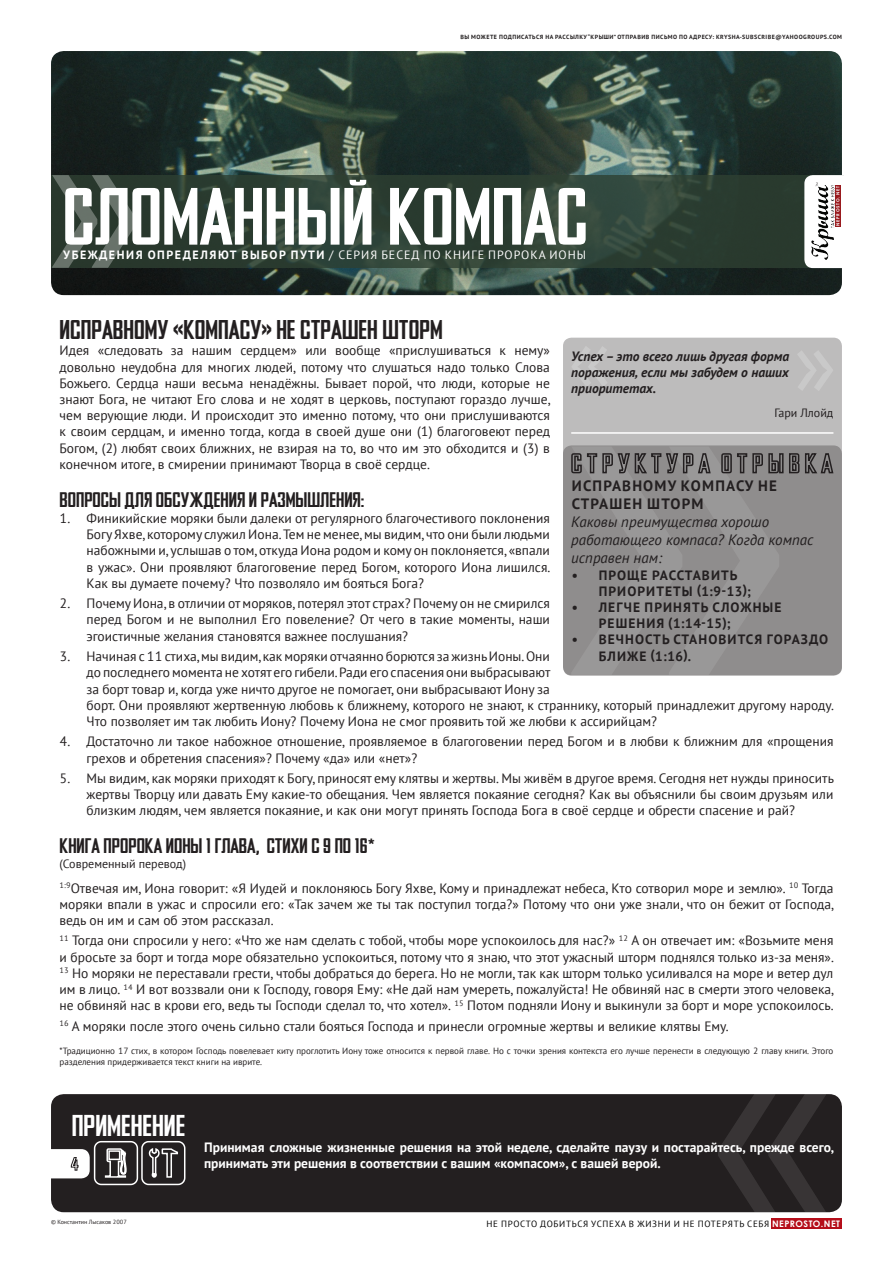
<style>
.page{position:relative;width:893px;height:1263px;background:#fff}
.page>*{position:absolute;margin:0;border:0;box-sizing:border-box;transform-origin:0 0}
.t1{font:700 81px "Agency Gothic CT";color:#fff}
.t2{font:700 30px "Agency Gothic CT";color:#fff}
.t3{font:700 27px "Agency Gothic CT";color:#231f20}
.t4{font:700 21px "Agency Gothic CT";color:#231f20}
.t5{font:italic 15px/18px "PT Sans";color:#231f20}
.t6{font:700 15px "PT Sans";color:#231f20}
.t7{font:13.5px/16.2px "PT Sans";color:#231f20;text-align:justify}
.t8{font:700 13.5px/16.2px "PT Sans";color:#fff}
.t9{font:700 13.5px "PT Sans";letter-spacing:.08em;color:#231f20}
.t10{font:italic 700 13.5px/16.2px "PT Sans";color:#231f20;text-align:justify}
.t11{font:12px "PT Sans";letter-spacing:.08em;color:#fff}
.t12{font:12px "PT Sans";color:#231f20}
.t13{font:700 12px "PT Sans";letter-spacing:.13em;color:#fff}
.t14{font:9px/10.8px "PT Sans";color:#231f20}
.t15{font:9px "PT Sans";letter-spacing:.08em;color:#000}
.t16{font:700 6px "PT Sans";letter-spacing:.08em;color:#231f20}
.t17{font:6px "PT Sans";color:#231f20}
.t18{font:700 4.35px "Century Gothic";letter-spacing:.2em;color:#fff}
.s1{font-family:"Century Gothic";font-weight:700;color:#fff}
</style>
<div class="page">
<img style="left:51px;top:51px;width:791px;height:244px;border-radius:13px">
<div style="left:51px;top:1094px;width:791px;height:118px;background:#231f20;border-radius:13px"></div>
<svg style="left:93px;top:1140px;width:93px;height:46px"></svg>
<svg style="left:51px;top:175px;width:759px;height:93px;background:#2e4034"></svg>
<div style="left:39px;top:1149px;width:51px;height:29px;background:#fff;border-radius:9px"></div>
<svg style="left:71px;top:1157px;width:7px;height:13px"></svg>
<div style="left:804px;top:175px;width:58px;height:93px;background:#fff;border-radius:9px"></div>
<img style="left:811px;top:185px;width:23px;height:74px">
<img style="left:830px;top:185px;width:5px;height:42px">
<div style="left:835px;top:185px;width:5px;height:42px;background:#991a1e"></div>
<svg style="left:52px;top:175px;width:85px;height:93px;background:#414f44"></svg>
<svg style="left:718px;top:1094px;width:108px;height:118px"></svg>
<div style="left:771px;top:1218px;width:71px;height:11px;background:#b50e1a"></div>
<div style="left:563px;top:338px;width:279px;height:337px;background:#bdbcbc;border-radius:9px"></div>
<svg style="left:572px;top:347px;width:35px;height:39px"></svg>
<svg style="left:798px;top:351px;width:35px;height:40px"></svg>
<div style="left:563px;top:445px;width:279px;height:231px;background:#8f8d8d;border-radius:9px"></div>
<hr style="left:571px;top:432px;width:262px;height:2px;background:#fff">
<svg style="left:572px;top:447px;width:207px;height:227px"></svg>
<svg style="left:571px;top:452px;width:263px;height:23px"></svg>
<p class="t16" style="left:460px;top:33px;width:383px">ВЫ МОЖЕТЕ ПОДПИСАТЬСЯ НА РАССЫЛКУ “КРЫШИ” ОТПРАВИВ ПИСЬМО ПО АДРЕСУ: KRYSHA-SUBSCRIBE@YAHOOGROUPS.COM</p>
<p class="t1" style="left:63px;top:176px;width:522px">Сломанный компас</p>
<p class="t13" style="left:63px;top:247px;width:27px">УБЕЖДЕНИЯ</p>
<p class="t13" style="left:148px;top:247px;width:10px">ОПРЕДЕЛЯ</p>
<p class="t13" style="left:218px;top:247px;width:82px">ЮТ ВЫБОР ПУТИ</p>
<p class="t11" style="left:329px;top:248px;width:258px">/ серия бесед по книге пророка ионы</p>
<p class="t18" style="left:835px;top:226px;width:42px;rotate:-90deg">NEPROSTO.NET</p>
<p class="t3" style="left:60px;top:316px;width:137px">ИСПРАВНОМУ «КОМПА</p>
<p class="t3" style="left:240px;top:316px;width:181px">СУ» НЕ СТРАШЕН ШТОРМ</p>
<p class="t7" style="left:60px;top:342px;width:492px">Идея «следовать за нашим сердцем» или вообще «прислушиваться к нему» довольно неудобна для многих людей, потому что слушаться надо только Слова Божьего. Сердца наши весьма ненадёжны. Бывает порой, что люди, которые не знают Бога, не читают Его слова и не ходят в церковь, поступают гораздо лучше, чем верующие люди. И происходит это именно потому, что они прислушиваются к своим сердцам, и именно тогда, когда в своей душе они (1) благоговеют перед Богом, (2) любят своих ближних, не взирая на то, во что им это обходится и (3) в конечном итоге, в смирении принимают Творца в своё сердце.</p>
<p class="t4" style="left:60px;top:489px;width:306px">ВОПРОСЫ ДЛЯ ОБСУЖДЕНИЯ И РАЗМЫШЛЕНИЯ:</p>
<p class="t7" style="left:87px;top:510px;width:465px">Финикийские моряки были далеки от регулярного благочестивого поклонения Богу Яхве, которому служил Иона. Тем не менее, мы видим, что они были людьми набожными и, услышав о том, откуда Иона родом и кому он поклоняется, «впали в ужас». Они проявляют благоговение перед Богом, которого Иона лишился.<br>Как вы думаете почему? Что позволяло им бояться Бога?</p>
<p class="t7" style="left:87px;top:595px;width:465px">Почему Иона, в отличии от моряков, потерял этот страх? Почему он не смирился перед Богом и не выполнил Его повеление? От чего в такие моменты, наши эгоистичные желания становятся важнее послушания?</p>
<p class="t7" style="left:87px;top:648px;width:749px;text-align:left">Начиная с 11 стиха, мы видим, как моряки отчаянно борются за жизнь Ионы. Они<br>до последнего момента не хотят его гибели. Ради его спасения они выбрасывают<br>за борт товар и, когда уже ничто другое не помогает, они выбрасывают И ону за<br>борт. Они проявляют жертвенную любовь к ближнему, которого не знают, к страннику, который принадлежит другому народу.<br>Что позволяет им так любить Иону? Почему Иона не смог проявить той же любви к ассирийцам?</p>
<p class="t7" style="left:87px;top:733px;width:748px">Достаточно ли такое набожное отношение, проявляемое в благоговении перед Богом и в любви к ближним для «прощения грехов и обретения спасения»? П очему «да» или «нет»?</p>
<p class="t7" style="left:87px;top:770px;width:749px">Мы видим, как моряки приходят к Богу, приносят ему клятвы и жертвы. Мы живём в другое время. Сегодня нет нужды приносить жертвы Творцу или давать Ему какие-то обещания. Чем является покаяние сегодня? Как вы объяснили бы своим друзьям или близким людям, чем является покаяние, и как они могут принять Господа Бога в своё сердце и обрести спасение и рай?</p>
<p class="t4" style="left:60px;top:836px;width:54px">КНИГАПРОРОКА</p>
<p class="t4" style="left:166px;top:836px;width:10px">ИОНЫ</p>
<p class="t4" style="left:206px;top:836px;width:170px">1 ГЛАВА, СТИХИ С 9 ПО 16*</p>
<p class="t12" style="left:60px;top:856px;width:128px">(Современный перевод)</p>
<p class="t7" style="left:60px;top:879px;width:776px"><sup>1:9</sup>Отвечая им, И она говорит: «Я Иудей и поклоняюсь Богу Яхве, Кому и принадлежат небеса, Кто сотворил море и землю». <sup>10</sup> Тогда моряки впали в ужас и спросили его: «Так зачем же ты так поступил тогда?» П отому что они уже знали, что он бежит от Господа, ведь он им и сам об этом рассказал.</p>
<p class="t7" style="left:60px;top:932px;width:776px"><sup>11</sup> Тогда они спросили у него: «Что же нам сделать с тобой, чтобы море успокоилось для нас?» <sup>12</sup> А он отвечает им: «Возьмите меня и бросьте за борт и тогда море обязательно успокоиться, потому что я знаю, что этот ужасный шторм поднялся только из-за меня».<br><sup>13</sup> Н о моряки не переставали грести, чтобы добраться до берега. Н о не могли, так как шторм только усиливался на море и ветер дул им в лицо. <sup>14</sup> И вот воззвали они к Господу, говоря Ему: «Н е дай нам умереть, пожалуйста! Н е обвиняй нас в смерти этого человека, не обвиняй нас в крови его, ведь ты Господи сделал то, что хотел». <sup>15</sup> П отом подняли И ону и выкинули за борт и море успокоилось.</p>
<p class="t7" style="left:60px;top:1017px;width:671px"><sup>16</sup> А моряки после этого очень сильно стали бояться Господа и принесли огромные жертвы и великие клятвы Ему.</p>
<p class="t14" style="left:60px;top:1045px;width:775px">*Традиционно 17 стих, в котором Господь повелевает киту проглотить И ону тоже относится к первой главе. Н о с точки зрения контекста его лучше перенести в следующую 2 главу книги. Этого разделения придерживается текст книги на иврите.</p>
<p class="t10" style="left:571px;top:348px;width:219px">Успех – это всего лишь другая форма поражения, если мы забудем о наших приоритетах.</p>
<p class="t12" style="left:774px;top:405px;width:61px">Гари Ллойд</p>
<p class="t6" style="left:572px;top:476px;width:11px">ИСПРА</p>
<p class="t6" style="left:622px;top:476px;width:22px">ВНОМУ</p>
<p class="t6" style="left:681px;top:476px;width:12px">КОМПАСУ</p>
<p class="t6" style="left:758px;top:476px;width:10px">НЕ</p>
<p class="t6" style="left:572px;top:494px;width:11px">СТРАШЕН</p>
<p class="t6" style="left:647px;top:494px;width:12px">ШТОРМ</p>
<p class="t5" style="left:571px;top:513px;width:244px">Каковы преимущества хорошо работающего компаса? Когда компас исправен нам:</p>
<p class="t9" style="left:599px;top:566px;width:10px">ПРО</p>
<p class="t9" style="left:627px;top:566px;width:34px">ЩЕ РАССТА</p>
<p class="t9" style="left:702px;top:566px;width:19px">ВИТЬ</p>
<p class="t9" style="left:599px;top:582px;width:11px">ПРИОРИТЕТЫ</p>
<p class="t9" style="left:697px;top:582px;width:56px">(1:9-13);</p>
<p class="t9" style="left:599px;top:598px;width:56px">ЛЕГЧЕ ПРИНЯТЬ</p>
<p class="t9" style="left:712px;top:598px;width:11px">СЛОЖНЫЕ</p>
<p class="t9" style="left:599px;top:614px;width:11px">РЕШЕНИЯ</p>
<p class="t9" style="left:668px;top:614px;width:64px">(1:14-15);</p>
<p class="t9" style="left:599px;top:631px;width:37px">ВЕЧНОСТЬ</p>
<p class="t9" style="left:674px;top:631px;width:10px">СТАНО</p>
<p class="t9" style="left:718px;top:631px;width:19px">ВИТСЯ</p>
<p class="t9" style="left:767px;top:631px;width:17px">ГОРА</p>
<p class="t9" style="left:801px;top:631px;width:19px">ЗДО</p>
<p class="t9" style="left:599px;top:647px;width:20px">БЛИЖЕ</p>
<p class="t9" style="left:650px;top:647px;width:42px">(1:16).</p>
<p class="t7" style="left:60px;top:510px;width:12px">1.</p>
<p class="t9" style="left:572px;top:566px;width:8px">•</p>
<p class="t9" style="left:572px;top:598px;width:8px">•</p>
<p class="t9" style="left:572px;top:631px;width:8px">•</p>
<p class="t7" style="left:60px;top:595px;width:12px">2.</p>
<p class="t7" style="left:60px;top:648px;width:12px">3.</p>
<p class="t7" style="left:60px;top:733px;width:12px">4.</p>
<p class="t7" style="left:60px;top:770px;width:12px">5.</p>
<p class="t2" style="left:72px;top:1111px;width:115px">применение</p>
<p class="t17" style="left:51px;top:1218px;width:77px">© Константин Лысаков 2007</p>
<p class="t8" style="left:204px;top:1138px;width:631px">ПРИНИМАЯ СЛОЖНЫЕ ЖИЗНЕННЫЕ РЕШЕНИЯ НА ЭТОЙ НЕДЕЛЕ, СДЕЛАЙТЕ ПАУЗУ И ПОСТАРАЙТЕСЬ, ПРЕЖДЕ ВСЕГО,<br>ПРИНИМАТЬ ЭТИ РЕШЕНИЯ В СООТВЕТСТВИИ С ВАШИМ «КОМПАСОМ», С ВАШЕЙ ВЕРОЙ.</p>
<p class="t15" style="left:486px;top:1218px;width:355px">не просто добиться успеха в жизни и не потерять себя <span class="s1">NEPROSTO.NET</span></p>
</div>
